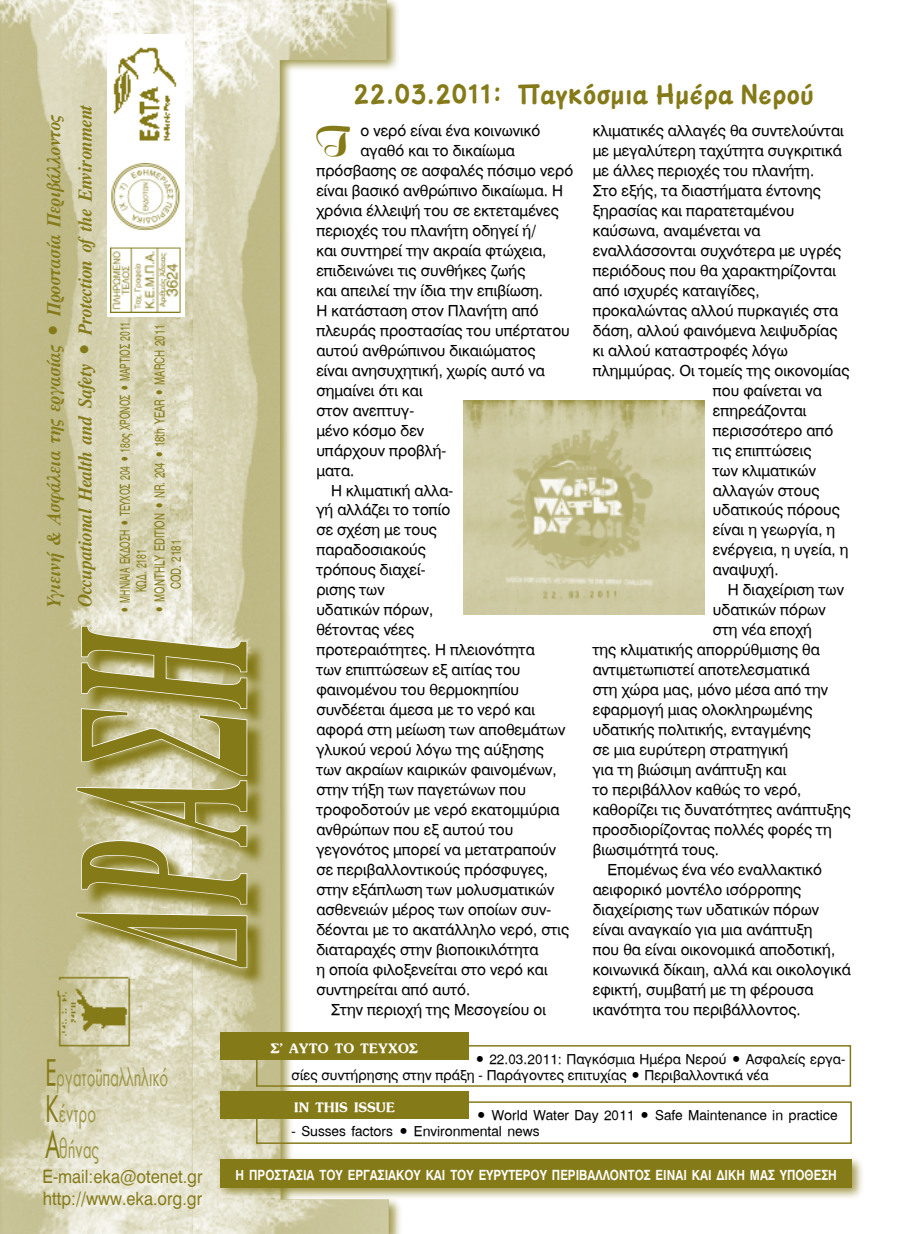
<style>
.page{position:relative;width:915px;height:1234px;background:#fff}
.page>*{position:absolute;margin:0;border:0;box-sizing:border-box;transform-origin:0 0}
.t1{font:italic 700 248.4px "Mg Times";color:#857a18;scale:.39 1}
.t2{font:45px "Mg Prince Script Normal";color:#857a18}
.t3{font:700 27px "PF Action Hero";color:#857a18}
.t4{font:27px/36px "UB Future Cond";color:#9d9546;scale:.7 1}
.t5{font:italic 700 19.5px/31.2px "Mg Times";color:#857a18;scale:.95 1}
.t6{font:18px/21.8px "UB Helvetica";color:#857a18;scale:.9 1}
.t7{font:15px "Mg Helvetica Normal";color:#000}
.t8{font:700 14.25px "Mg Souvenir";color:#fff}
.t9{font:13.8px "UB Helvetica Bold";color:#fff;scale:.83 1}
.t10{font:13.5px/16.2px "Mg Helvetica Normal";letter-spacing:.005em;color:#000}
.t11{font:13.5px "Mg Helvetica Normal";color:#857a18;scale:.63 1}
.t12{font:13.5px "Mg Helvetica Normal";color:#857a18;scale:.71 1}
.s1{font-size:39px;color:#857a18}
</style>
<div class="page">
<img style="left:9px;top:0;width:180px;height:1233px">
<div style="left:189px;top:0;width:219px;height:1233px;background:#857a18;opacity:.75"></div>
<svg style="left:192px;top:0;width:196px;height:1233px"></svg>
<div style="left:107px;top:34px;width:78px;height:283px;background:#fff"></div>
<img style="left:113px;top:47px;width:64px;height:94px">
<img style="left:111px;top:163px;width:70px;height:150px">
<img style="left:54px;top:972px;width:25px;height:79px">
<div style="left:216px;top:1154px;width:654px;height:52px;background:#857a18;opacity:.75"></div>
<div style="left:220px;top:1158px;width:631px;height:28px;background:#857a18"></div>
<div style="left:220px;top:1091px;width:248px;height:27px;background:#857a18"></div>
<div style="left:220px;top:1032px;width:248px;height:27px;background:#857a18"></div>
<svg style="left:79px;top:628px;width:315px;height:531px"></svg>
<svg style="left:76px;top:911px;width:172px;height:57px;background:#c4bf91"></svg>
<svg style="left:76px;top:625px;width:172px;height:280px;background:#c0bb8a"></svg>
<div style="left:0;top:0;width:9px;height:1233px;background:#857a18;opacity:.75"></div>
<img style="left:463px;top:401px;width:241px;height:213px">
<h3 class="t5" style="left:38px;top:607px;width:531px;rotate:-90deg">Υγιεινή &amp; Ασφάλεια της εργασίας • Προστασία Περιβάλλοντος<br>Occupational Health and Safety • Protection of the Environment</h3>
<p class="t11" style="left:117px;top:612px;width:463px;rotate:-90deg">• MHNIAIA EKΔOΣH • TEYXOΣ 204 • 18ος χρOν Oς • ΜΑΡΤΙΟΣ 2011</p>
<p class="t11" style="left:133px;top:592px;width:69px;rotate:-90deg">KΩΔ. 2181</p>
<p class="t12" style="left:151px;top:612px;width:407px;rotate:-90deg">• MONTHLY EDITION • NR. 204 • 18th YEAR • MARCH 2011</p>
<p class="t12" style="left:168px;top:589px;width:71px;rotate:-90deg">COD. 2181</p>
<h1 class="t1" style="left:21px;top:960px;width:869px;rotate:-90deg">ΔPAΣH</h1>
<h3 class="t3" style="left:353px;top:77px;width:462px">22.03.2011: Παγκόσμια Ημέρα Νερού</h3>
<h2 class="t2" style="left:316px;top:114px;width:37px">Τ</h2>
<p class="t7" style="left:360px;top:122px;width:181px">ο νερό είναι ένα κοινωνικό</p>
<p class="t7" style="left:360px;top:141px;width:156px">αγαθό και το δικαίωμα</p>
<p class="t7" style="left:316px;top:161px;width:258px">πρόσβασης σε ασφαλές πόσιμο νερό</p>
<p class="t7" style="left:316px;top:181px;width:248px">είναι βασικό ανθρώπινο δικαίωμα. Η</p>
<p class="t7" style="left:316px;top:201px;width:244px">χρόνια έλλειψή του σε εκτεταμένες</p>
<p class="t7" style="left:316px;top:221px;width:221px">περιοχές του πλανήτη οδηγεί ή/</p>
<p class="t7" style="left:316px;top:241px;width:231px">και συντηρεί την ακραία φτώχεια,</p>
<p class="t7" style="left:316px;top:261px;width:210px">επιδεινώνει τις συνθήκες ζωής</p>
<p class="t7" style="left:316px;top:281px;width:228px">και απειλεί την ίδια την επιβίωση.</p>
<p class="t7" style="left:316px;top:301px;width:224px">Η κατάσταση στον Πλανήτη από</p>
<p class="t7" style="left:316px;top:321px;width:255px">πλευράς προστασίας του υπέρτατου</p>
<p class="t7" style="left:316px;top:341px;width:221px">αυτού ανθρώπινου δικαιώματος</p>
<p class="t7" style="left:316px;top:361px;width:230px">είναι ανησυχητική, χωρίς αυτό να</p>
<p class="t7" style="left:316px;top:381px;width:108px">σημαίνει ότι και</p>
<p class="t7" style="left:316px;top:401px;width:99px">στον ανεπτυγ-</p>
<p class="t7" style="left:316px;top:421px;width:109px">μένο κόσμο δεν</p>
<p class="t7" style="left:316px;top:441px;width:131px">υπάρχουν προβλή-</p>
<p class="t7" style="left:316px;top:461px;width:40px">ματα.</p>
<p class="t7" style="left:331px;top:481px;width:124px">Η κλιματική αλλα-</p>
<p class="t7" style="left:316px;top:501px;width:135px">γή αλλάζει το τοπίο</p>
<p class="t7" style="left:316px;top:521px;width:122px">σε σχέση με τους</p>
<p class="t7" style="left:316px;top:540px;width:111px">παραδοσιακούς</p>
<p class="t7" style="left:316px;top:560px;width:111px">τρόπους διαχεί-</p>
<p class="t7" style="left:316px;top:580px;width:70px">ρισης των</p>
<p class="t7" style="left:316px;top:600px;width:119px">υδατικών πόρων,</p>
<p class="t7" style="left:316px;top:620px;width:99px">θέτοντας νέες</p>
<p class="t7" style="left:316px;top:640px;width:220px">προτεραιότητες. Η πλειονότητα</p>
<p class="t7" style="left:316px;top:660px;width:205px">των επιπτώσεων εξ αιτίας του</p>
<p class="t7" style="left:316px;top:680px;width:204px">φαινομένου του θερμοκηπίου</p>
<p class="t7" style="left:316px;top:700px;width:220px">συνδέεται άμεσα με το νερό και</p>
<p class="t7" style="left:316px;top:720px;width:250px">αφορά στη μείωση των αποθεμάτων</p>
<p class="t7" style="left:316px;top:740px;width:229px">γλυκού νερού λόγω της αύξησης</p>
<p class="t7" style="left:316px;top:760px;width:242px">των ακραίων καιρικών φαινομένων,</p>
<p class="t7" style="left:316px;top:780px;width:211px">στην τήξη των παγετώνων που</p>
<p class="t7" style="left:316px;top:800px;width:245px">τροφοδοτούν με νερό εκατομμύρια</p>
<p class="t7" style="left:316px;top:820px;width:198px">ανθρώπων που εξ αυτού του</p>
<p class="t7" style="left:316px;top:840px;width:241px">γεγονότος μπορεί να μετατραπούν</p>
<p class="t7" style="left:316px;top:860px;width:233px">σε περιβαλλοντικούς πρόσφυγες,</p>
<p class="t7" style="left:316px;top:880px;width:239px">στην εξάπλωση των μολυσματικών</p>
<p class="t7" style="left:316px;top:900px;width:236px">ασθενειών μέρος των οποίων συν-</p>
<p class="t7" style="left:316px;top:920px;width:254px">δέονται με το ακατάλληλο νερό, στις</p>
<p class="t7" style="left:316px;top:939px;width:224px">διαταραχές στην βιοποικιλότητα</p>
<p class="t7" style="left:316px;top:959px;width:233px">η οποία φιλοξενείται στο νερό και</p>
<p class="t7" style="left:316px;top:979px;width:155px">συντηρείται από αυτό.</p>
<p class="t7" style="left:331px;top:999px;width:216px">Στην περιοχή της Μεσογείου οι</p>
<p class="t7" style="left:592px;top:122px;width:252px">κλιματικές αλλαγές θα συντελούνται</p>
<p class="t7" style="left:592px;top:141px;width:251px">με μεγαλύτερη ταχύτητα συγκριτικά</p>
<p class="t7" style="left:592px;top:161px;width:223px">με άλλες περιοχές του πλανήτη.</p>
<p class="t7" style="left:592px;top:181px;width:229px">Στο εξής, τα διαστήματα έντονης</p>
<p class="t7" style="left:592px;top:201px;width:203px">ξηρασίας και παρατεταμένου</p>
<p class="t7" style="left:592px;top:221px;width:169px">καύσωνα, αναμένεται να</p>
<p class="t7" style="left:592px;top:241px;width:250px">εναλλάσσονται συχνότερα με υγρές</p>
<p class="t7" style="left:592px;top:261px;width:245px">περιόδους που θα χαρακτηρίζονται</p>
<p class="t7" style="left:592px;top:281px;width:168px">από ισχυρές καταιγίδες,</p>
<p class="t7" style="left:592px;top:301px;width:247px">προκαλώντας αλλού πυρκαγιές στα</p>
<p class="t7" style="left:592px;top:321px;width:246px">δάση, αλλού φαινόμενα λειψυδρίας</p>
<p class="t7" style="left:592px;top:341px;width:197px">κι αλλού καταστροφές λόγω</p>
<p class="t7" style="left:592px;top:361px;width:258px">πλημμύρας. Οι τομείς της οικονομίας</p>
<p class="t7" style="left:712px;top:381px;width:111px">που φαίνεται να</p>
<p class="t7" style="left:712px;top:401px;width:95px">επηρεάζονται</p>
<p class="t7" style="left:712px;top:421px;width:122px">περισσότερο από</p>
<p class="t7" style="left:712px;top:441px;width:100px">τις επιπτώσεις</p>
<p class="t7" style="left:712px;top:461px;width:105px">των κλιματικών</p>
<p class="t7" style="left:712px;top:481px;width:108px">αλλαγών στους</p>
<p class="t7" style="left:712px;top:501px;width:129px">υδατικούς πόρους</p>
<p class="t7" style="left:712px;top:521px;width:124px">είναι η γεωργία, η</p>
<p class="t7" style="left:712px;top:540px;width:137px">ενέργεια, η υγεία, η</p>
<p class="t7" style="left:712px;top:560px;width:67px">αναψυχή.</p>
<p class="t7" style="left:727px;top:580px;width:118px">Η διαχείριση των</p>
<p class="t7" style="left:712px;top:600px;width:114px">υδατικών πόρων</p>
<p class="t7" style="left:712px;top:620px;width:101px">στη νέα εποχή</p>
<p class="t7" style="left:592px;top:640px;width:229px">της κλιματικής απορρύθμισης θα</p>
<p class="t7" style="left:592px;top:660px;width:218px">αντιμετωπιστεί αποτελεσματικά</p>
<p class="t7" style="left:592px;top:680px;width:237px">στη χώρα μας, μόνο μέσα από την</p>
<p class="t7" style="left:592px;top:700px;width:221px">εφαρμογή μιας ολοκληρωμένης</p>
<p class="t7" style="left:592px;top:720px;width:220px">υδατικής πολιτικής, ενταγμένης</p>
<p class="t7" style="left:592px;top:740px;width:197px">σε μια ευρύτερη στρατηγική</p>
<p class="t7" style="left:592px;top:760px;width:195px">για τη βιώσιμη ανάπτυξη και</p>
<p class="t7" style="left:592px;top:780px;width:210px">το περιβάλλον καθώς το νερό,</p>
<p class="t7" style="left:592px;top:800px;width:259px">καθορίζει τις δυνατότητες ανάπτυξης</p>
<p class="t7" style="left:592px;top:820px;width:240px">προσδιορίζοντας πολλές φορές τη</p>
<p class="t7" style="left:592px;top:840px;width:128px">βιωσιμότητά τους.</p>
<p class="t7" style="left:607px;top:860px;width:216px">Επομένως ένα νέο εναλλακτικό</p>
<p class="t7" style="left:592px;top:880px;width:210px">αειφορικό μοντέλο ισόρροπης</p>
<p class="t7" style="left:592px;top:900px;width:228px">διαχείρισης των υδατικών πόρων</p>
<p class="t7" style="left:592px;top:920px;width:221px">είναι αναγκαίο για μια ανάπτυξη</p>
<p class="t7" style="left:592px;top:939px;width:244px">που θα είναι οικονομικά αποδοτική,</p>
<p class="t7" style="left:592px;top:959px;width:259px">κοινωνικά δίκαιη, αλλά και οικολογικά</p>
<p class="t7" style="left:592px;top:979px;width:222px">εφικτή, συμβατή με τη φέρουσα</p>
<p class="t7" style="left:592px;top:999px;width:209px">ικανότητα του περιβάλλοντος.</p>
<p class="t8" style="left:271px;top:1040px;width:149px">Σ’ AYTO TO TEYXOΣ</p>
<p class="t10" style="left:291px;top:1050px;width:555px;text-indent:183px">• 22.03.2011: Παγκόσμια Ημέρα Νερού • Ασφαλείς εργα&shy;σίες συντήρησης στην πράξη - Παράγοντες επιτυχίας • Περιβαλλοντικά νέα</p>
<h3 class="t4" style="left:45px;top:1059px;width:177px"><span class="s1">E</span>ργατοϋπαλληλικό<br><span class="s1">Κ</span>έντρο<br><span class="s1">Α</span>θήνας</h3>
<p class="t6" style="left:43px;top:1165px;width:179px">E-mail:eka@otenet.gr http://www.eka.org.gr</p>
<p class="t9" style="left:235px;top:1166px;width:725px">H ΠPOΣTAΣIA TOY EPΓAΣIAKOY KAI TOY EYPYTEPOY ΠEPIBAΛΛONTOΣ EINAI KAI ΔIKH MAΣ YΠOΘEΣH</p>
<p class="t8" style="left:294px;top:1099px;width:102px">IN THIS ISSUE</p>
<p class="t10" style="left:476px;top:1106px;width:362px">• World Water Day 2011 • Safe Maintenance in practice</p>
<p class="t10" style="left:291px;top:1123px;width:249px">- Susses factors • Environmental news</p>
</div>
